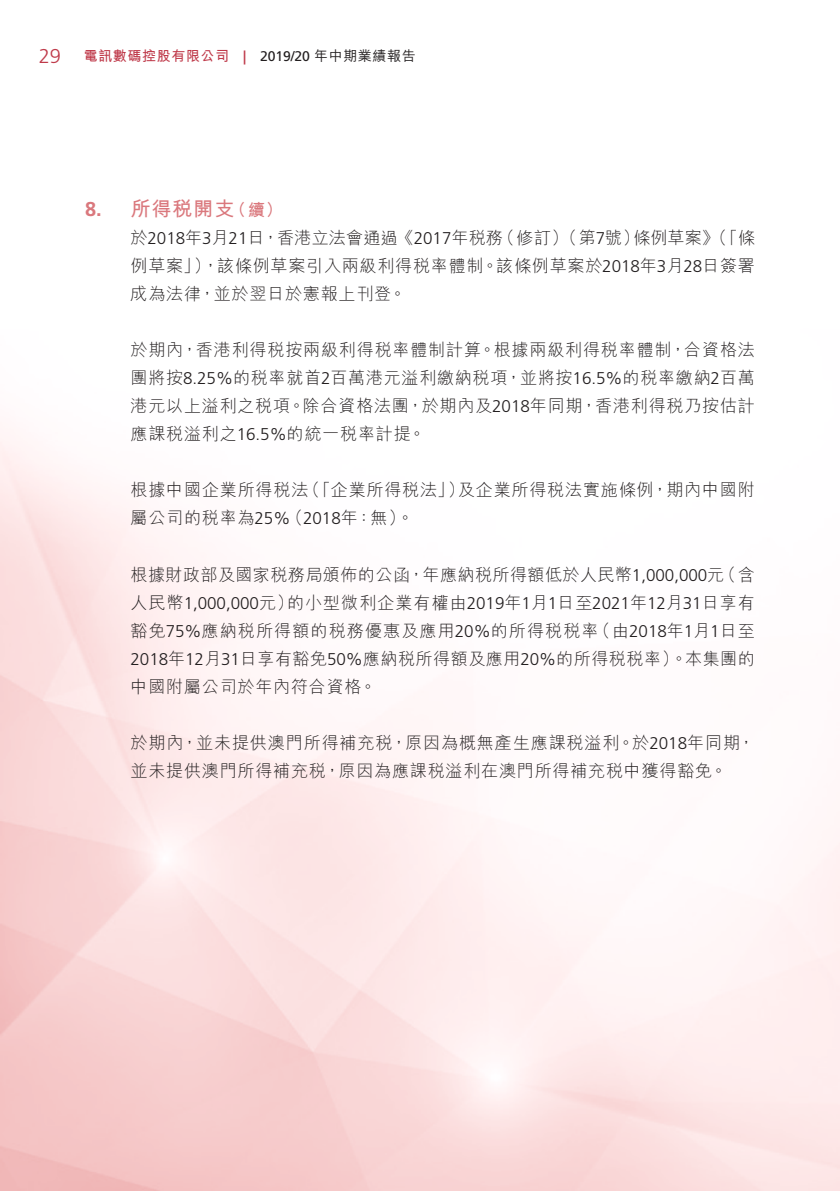
<style>
.page{position:relative;width:840px;height:1191px;background:#fff}
.page>*{position:absolute;margin:0;border:0;box-sizing:border-box;transform-origin:0 0}
.Heading_3{font:700 20px "M Hei HK";letter-spacing:.05em;color:#da787d}
.t1{font:300 20px "Frutiger LT Std";color:#bf3a4a}
.Heading_3-2{font:700 20px "Frutiger LT Std";color:#da787d}
.Body_Text{font:300 17px/28px "M Hei HK";letter-spacing:.05em;color:#231f20}
.Body_Text-2{font:300 17px/28px "M Hei HK";letter-spacing:.03em;color:#231f20}
.Body_Text-3{font:300 17px "Frutiger LT Std";color:#231f20}
.Heading_3-3{font:700 17px "M Hei HK";color:#da787d}
.t2{font:14px "Frutiger LT Std";letter-spacing:-.005em;color:#231f20}
.t3{font:700 14px "M Hei HK";letter-spacing:.045em;color:#bf3a4a}
.t4{font:700 14px "Frutiger LT Std";color:#bf3a4a}
.s1{font-family:"M Hei HK";font-weight:500}
.s2{font-family:"Frutiger LT Std"}
.s3{font-family:"M Hei HK"}
</style>
<div class="page">
<p class="t1" style="left:39px;top:45px;width:23px">29</p>
<p class="t3" style="left:84px;top:46px;width:147px">電訊數碼控股有限公司</p>
<p class="t4" style="left:243px;top:48px;width:5px">|</p>
<p class="t2" style="left:260px;top:48px;width:157px">2019/20 <span class="s1">年中期業績報告</span></p>
<p class="Heading_3-2" style="left:85px;top:198px;width:18px">8.</p>
<p class="Heading_3" style="left:130px;top:194px;width:105px">所得稅開支</p>
<p class="Heading_3-3" style="left:229px;top:198px;width:55px">（續(</p>
<p class="Body_Text" style="left:497px;top:224px;width:144px">（修訂）（第號<span class="s2">7</span> ）</p>
<p class="Body_Text" style="left:632px;top:224px;width:123px">條例草案》（「條</p>
<p class="Body_Text" style="left:202px;top:224px;width:554px;text-indent:-72px">於<span class="s2">2018</span>年月<span class="s2">3 21</span>日，香港立法會通過《<span class="s2">2017</span>年稅務<br>，該條例草案引入兩級利得稅率體制。該條例草案於<span class="s2">2018</span>年月<span class="s2">3 28</span>日簽署</p>
<p class="Body_Text" style="left:130px;top:252px;width:277px">例草案」）<br>成為法律，並於翌日於憲報上刊登。</p>
<p class="Body_Text" style="left:130px;top:336px;width:625px;text-align:justify">於期內，香港利得稅按兩級利得稅率體制計算。根據兩級利得稅率體制，合資格法團將按<span class="s2">8.25%</span>的稅率就首<span class="s2">2</span>百萬港元溢利繳納稅項，並將按<span class="s2">16.5%</span>的稅率繳納<span class="s2">2</span>百萬港元以上溢利之稅項。除合資格法團，於期內及<span class="s2">2018</span>年同期，香港利得稅乃按估計應課稅溢利之<span class="s2">16.5%</span>的統一稅率計提。</p>
<p class="Body_Text" style="left:457px;top:476px;width:298px">及企業所得稅法實施條例，期內中國附</p>
<p class="Body_Text" style="left:303px;top:476px;width:163px">（「企業所得稅法」）</p>
<p class="Body_Text" style="left:286px;top:476px;width:129px;text-indent:-155px">根據中國企業所得稅法<br>（<span class="s2">2018</span>年：無。(</p>
<p class="Body_Text" style="left:130px;top:504px;width:161px">屬公司的稅率為<span class="s2">25%</span></p>
<p class="Body_Text" style="left:718px;top:560px;width:37px">（含</p>
<p class="Body_Text-2" style="left:287px;top:560px;width:469px;text-indent:-156px">根據財政部及國家稅務局頒佈的公函，年應納稅所得額低於人民幣<span class="s2">1,000,000</span>元<br>的小型微利企業有權由<span class="s2">2019</span>年月<span class="s2">1 1</span>日至<span class="s2">2021</span>年<span class="s2">12</span>月<span class="s2">31</span>日享有</p>
<p class="Body_Text-3" style="left:130px;top:593px;width:165px"><span class="s3">人民幣</span>1,000,000<span class="s3">元）</span></p>
<p class="Body_Text" style="left:593px;top:616px;width:163px">（由<span class="s2">2018</span>年月<span class="s2">1 1</span>日至</p>
<p class="Body_Text" style="left:130px;top:616px;width:625px">豁免<span class="s2">75%</span>應納稅所得額的稅務優惠及應用<span class="s2">20%</span>的所得稅稅率<br><span class="s2">2018</span>年<span class="s2">12</span>月<span class="s2">31</span>日享有豁免<span class="s2">50%</span>應納稅所得額及應用<span class="s2">20%</span>的所得稅稅率）。本集團的中國附屬公司於年內符合資格。</p>
<p class="Body_Text" style="left:130px;top:728px;width:625px">於期內，並未提供澳門所得補充稅，原因為概無產生應課稅溢利。於<span class="s2">2018</span>年同期，並未提供澳門所得補充稅，原因為應課稅溢利在澳門所得補充稅中獲得豁免。</p>
</div>
